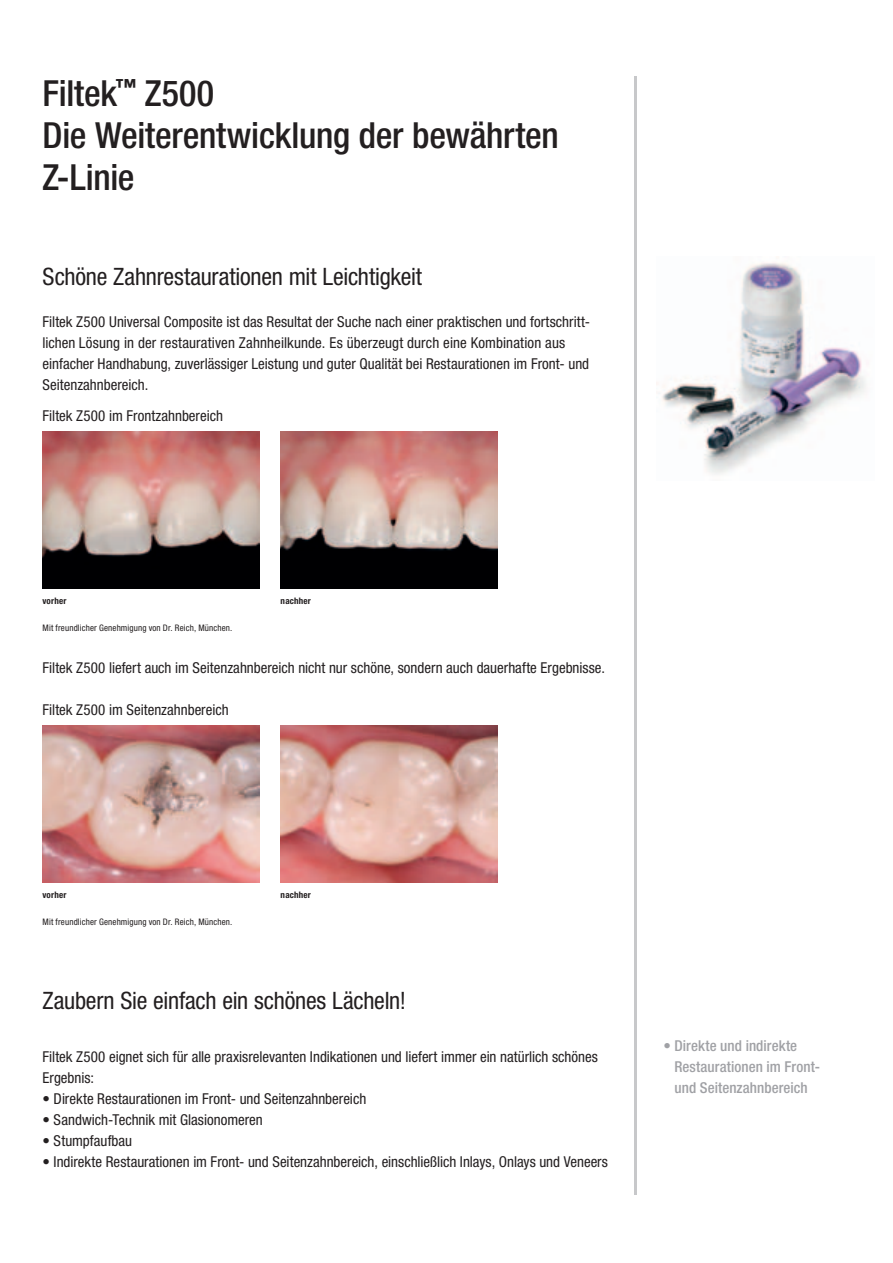
<style>
.page{position:relative;width:893px;height:1263px;background:#fff}
.page>*{position:absolute;margin:0;border:0;box-sizing:border-box;transform-origin:0 0}
.t1{font:500 condensed 36px/42px "Helvetica Neue LT";letter-spacing:-.01em;color:#231f20}
.t2{font:condensed 24px "Helvetica Neue LT";letter-spacing:-.01em;color:#231f20}
.t3{font:condensed 15px/21px "Helvetica Neue LT";color:#231f20}
.t4{font:500 condensed 15px/21px "Helvetica Neue LT";letter-spacing:.005em;color:#a0a1a5}
.t5{font:condensed 9px "Helvetica Neue LT";letter-spacing:.015em;color:#231f20}
.t6{font:700 condensed 9px "Helvetica Neue LT";letter-spacing:.025em;color:#231f20}
</style>
<div class="page">
<img style="left:43px;top:431px;width:216px;height:158px">
<img style="left:43px;top:725px;width:216px;height:158px">
<img style="left:281px;top:431px;width:216px;height:158px">
<img style="left:281px;top:725px;width:216px;height:158px">
<img style="left:656px;top:263px;width:210px;height:211px">
<hr style="left:635px;top:77px;width:2px;height:1118px;background:#c7c8ca">
<h1 class="t1" style="left:43px;top:72px;width:518px">Filtek<sup>™</sup> Z500<br>Die Weiterentwicklung der bewährten<br>Z-Linie</h1>
<h2 class="t2" style="left:43px;top:262px;width:381px">Schöne Zahnrestaurationen mit Leichtigkeit</h2>
<p class="t3" style="left:43px;top:311px;width:549px">Filtek Z500 Universal Composite ist das Resultat der Suche nach einer praktischen und fortschritt&shy;lichen Lösung in der restaurativen Zahnheilkunde. Es überzeugt durch eine Kombination aus einfacher Hand habung, zuverlässiger Leistung und guter Qualität bei Restaurationen im Front- und Seitenzahnbereich.</p>
<p class="t3" style="left:43px;top:405px;width:182px">Filtek Z500 im Frontzahnbereich</p>
<p class="t6" style="left:43px;top:596px;width:25px">vorher</p>
<p class="t5" style="left:43px;top:623px;width:191px">Mit freundlicher Genehmigung von Dr. Reich, München.</p>
<p class="t6" style="left:281px;top:596px;width:32px">nachher</p>
<p class="t3" style="left:43px;top:657px;width:564px">Filtek Z500 liefert auch im Seitenzahnbereich nicht nur schöne, sondern auch dauerhafte Ergebnisse.</p>
<p class="t3" style="left:43px;top:699px;width:188px">Filtek Z500 im Seitenzahnbereich</p>
<p class="t6" style="left:43px;top:890px;width:25px">vorher</p>
<p class="t5" style="left:43px;top:917px;width:191px">Mit freundlicher Genehmigung von Dr. Reich, München.</p>
<p class="t6" style="left:281px;top:890px;width:32px">nachher</p>
<h2 class="t2" style="left:43px;top:987px;width:365px">Zaubern Sie einfach ein schönes Lächeln!</h2>
<p class="t3" style="left:43px;top:1046px;width:557px">Filtek Z500 eignet sich für alle praxisrelevanten Indikationen und liefert immer ein natürlich schönes<br>Ergebnis:</p>
<p class="t3" style="left:43px;top:1088px;width:325px">• Direkte Restaurationen im Front- und Seitenzahnbereich</p>
<p class="t3" style="left:43px;top:1109px;width:222px">• Sandwich-Technik mit Glasionomeren</p>
<p class="t3" style="left:43px;top:1130px;width:91px">• Stumpfaufbau</p>
<p class="t3" style="left:43px;top:1151px;width:567px">• Indirekte Restaurationen im Front- und Seitenzahnbereich, einschließlich Inlays, Onlays und Veneers</p>
<p class="t4" style="left:674px;top:1035px;width:147px;text-indent:-11px">• Direkte und indirekte<br>Restaurationen im Front&shy;und Seitenzahnbereich</p>
</div>
